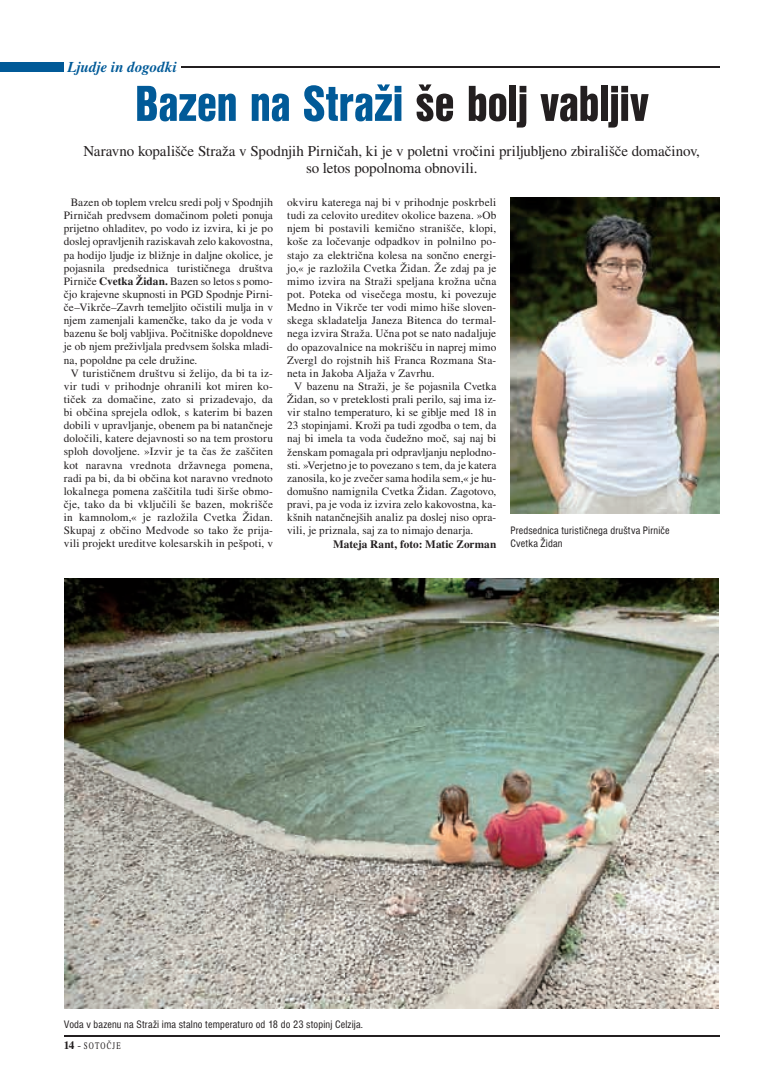
<style>
.page{position:relative;width:780px;height:1088px;background:#fff}
.page>*{position:absolute;margin:0;border:0;box-sizing:border-box;transform-origin:0 0}
.t1{font:52.5px "Nimbus San DEE Blac Cond";letter-spacing:-.005em;color:#015a98}
.t2{font:15px/17.5px "Nimbus Rom No 9 LEE";letter-spacing:-.005em;color:#231f20;text-align:center}
.t3{font:italic 500 15px "Nimbus Rom No 9 LEE";color:#015a98}
.t4{font:11.25px/13.1px "Nimbus Rom No 9 LEE";letter-spacing:.01em;color:#231f20;text-align:justify}
.t5{font:condensed 11.25px/13.1px "Nimbus San DEE";letter-spacing:.015em;color:#231f20}
.t6{font:500 11.25px "Nimbus Rom No 9 LEE";letter-spacing:.01em;color:#231f20}
.t7{font:10px "Nimbus Rom No 9 LEE";letter-spacing:.165em;color:#231f20;scale:.7 1}
.s1{color:#231f20}
.s2{font-weight:500}
.s3{font-weight:500;font-size:11.25px}
.s4{font-size:11.25px}
</style>
<div class="page">
<div style="left:0;top:62px;width:64px;height:10px;background:#015a98"></div>
<hr style="left:64px;top:1035px;width:655px;height:2px;background:#231f20">
<hr style="left:181px;top:67px;width:538px;height:1px;background:#231f20">
<img style="left:510px;top:198px;width:209px;height:316px">
<img style="left:64px;top:578px;width:654px;height:431px">
<h2 class="t3" style="left:68px;top:57px;width:111px">Ljudje in dogodki</h2>
<h1 class="t1" style="left:135px;top:74px;width:515px">Bazen na Straži <span class="s1">še bolj vabljiv</span></h1>
<h2 class="t2" style="left:83px;top:142px;width:618px">Naravno kopališče Straža v Spodnjih Pirničah, ki je v poletni vročini priljubljeno zbirališče domačinov, so letos popolnoma obnovili.</h2>
<p class="t4" style="left:64px;top:196px;width:211px;text-indent:7px">Bazen ob toplem vrelcu sredi polj v Spodnjih Pirničah predvsem domačinom poleti ponuja prijetno ohladitev, po vodo iz izvira, ki je po doslej opravljenih raziskavah zelo kakovostna, pa hodijo ljudje iz bližnje in daljne okolice, je pojasnila predsednica turističnega društva Pirniče <span class="s2">Cvetka Židan.</span> Bazen so letos s pomo&shy;čjo krajevne skupnosti in PGD Spodnje Pirni&shy;če–Vikrče–Zavrh temeljito očistili mulja in v njem zamenjali kamenčke, tako da je voda v bazenu še bolj vabljiva. Počitniške dopoldneve je ob njem preživljala predvsem šolska mladi&shy;na, popoldne pa cele družine.</p>
<p class="t4" style="left:64px;top:366px;width:211px;text-indent:7px">V turističnem društvu si želijo, da bi ta iz&shy;vir tudi v prihodnje ohranili kot miren ko&shy;tiček za domačine, zato si prizadevajo, da bi občina sprejela odlok, s katerim bi bazen dobili v upravljanje, obenem pa bi natančneje določili, katere dejavnosti so na tem prostoru sploh dovoljene. »Izvir je ta čas že zaščiten kot naravna vrednota državnega pomena, radi pa bi, da bi občina kot naravno vrednoto lokalnega pomena zaščitila tudi širše obmo&shy;čje, tako da bi vključili še bazen, mokrišče in kamnolom,« je razložila Cvetka Židan.<br>Skupaj z občino Medvode so tako že prija&shy;vili projekt ureditve kolesarskih in pešpoti, v</p>
<p class="t4" style="left:287px;top:196px;width:211px">okviru katerega naj bi v prihodnje poskrbeli tudi za celovito ureditev okolice bazena. »Ob njem bi postavili kemično stranišče, klopi, koše za ločevanje odpadkov in polnilno po&shy;stajo za električna kolesa na sončno energi&shy;jo,« je razložila Cvetka Židan. Že zdaj pa je mimo izvira na Straži speljana krožna učna pot. Poteka od visečega mostu, ki povezuje Medno in Vikrče ter vodi mimo hiše sloven&shy;skega skladatelja Janeza Bitenca do termal&shy;nega izvira Straža. Učna pot se nato nadaljuje do opazovalnice na mokrišču in naprej mimo Zvergl do rojstnih hiš Franca Rozmana Sta&shy;neta in Jakoba Aljaža v Zavrhu.</p>
<p class="t4" style="left:287px;top:380px;width:211px;text-indent:7px">V bazenu na Straži, je še pojasnila Cvetka Židan, so v preteklosti prali perilo, saj ima iz&shy;vir stalno temperaturo, ki se giblje med 18 in 23 stopinjami. Kroži pa tudi zgodba o tem, da naj bi imela ta voda čudežno moč, saj naj bi ženskam pomagala pri odpravljanju neplodno&shy;sti. »Verjetno je to povezano s tem, da je katera zanosila, ko je zvečer sama hodila sem,« je hu&shy;domušno namignila Cvetka Židan. Zagotovo, pravi, pa je voda iz izvira zelo kakovostna, ka&shy;kšnih natančnejših analiz pa doslej niso opra&shy;vili, je priznala, saj za to nimajo denarja.</p>
<p class="t6" style="left:333px;top:537px;width:165px">Mateja Rant, foto: Matic Zorman</p>
<p class="t5" style="left:510px;top:524px;width:161px">Predsednica turističnega društva Pirniče<br>Cvetka Židan</p>
<p class="t5" style="left:64px;top:1017px;width:301px">Voda v bazenu na Straži ima stalno temperaturo od 18 do 23 stopinj Celzija.</p>
<p class="t7" style="left:64px;top:1040px;width:83px"><span class="s3">14</span> <span class="s4">-</span> SOTOČJE</p>
</div>
